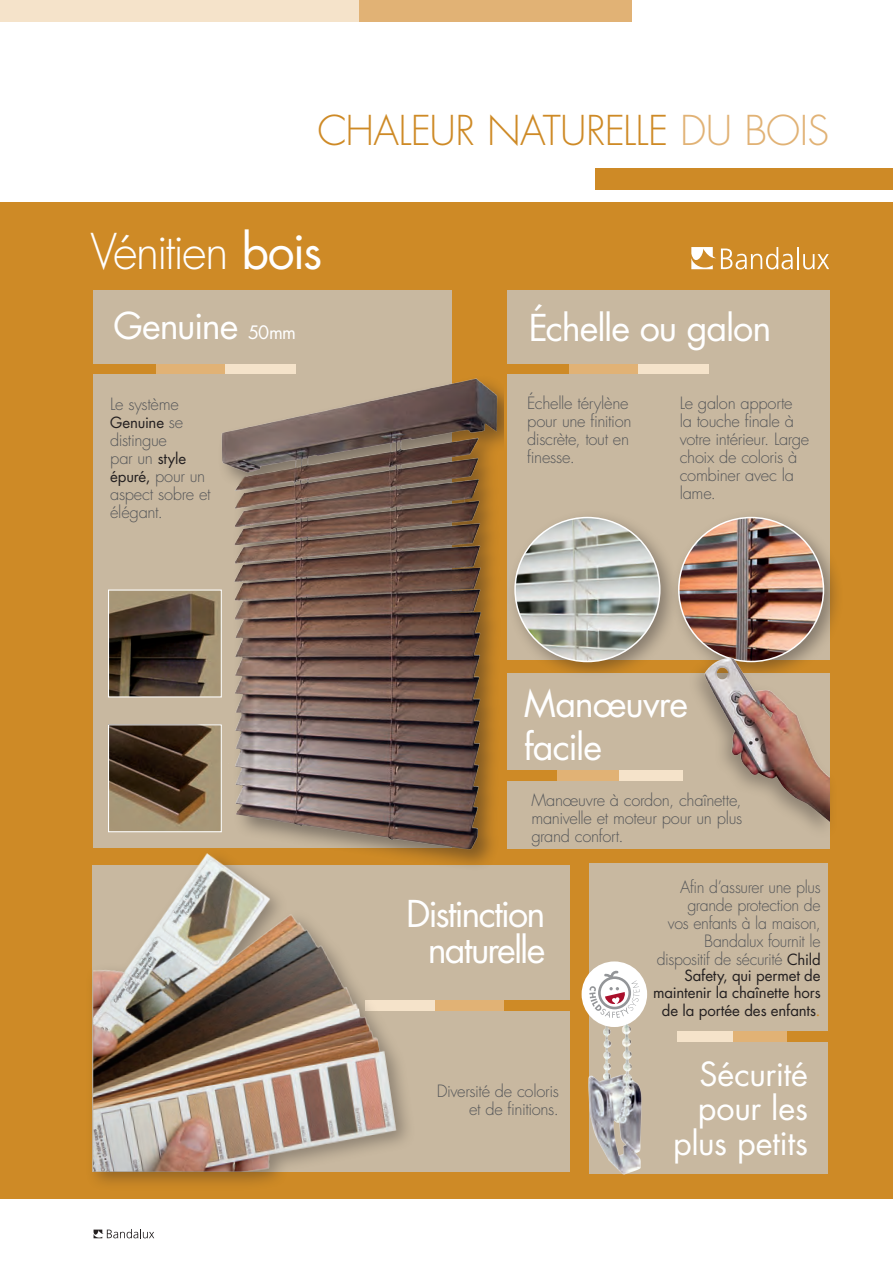
<style>
.page{position:relative;width:893px;height:1263px;background:#fff}
.page>*{position:absolute;margin:0;border:0;box-sizing:border-box;transform-origin:0 0}
.t1{font:300 48px "Futura";letter-spacing:-.045em;color:#fff}
.t2{font:300 40.05px "Futura";letter-spacing:-.015em;color:#ce8a26}
.t3{font:36px/36px "Futura";letter-spacing:-.03em;color:#fff;text-align:right}
.t4{font:32.4px/34.3px "Futura";color:#fff;text-align:right}
.t5{font:300 16.5px/18px "Futura";letter-spacing:-.02em;color:#57585a}
.t6{font:300 16.5px/18px "Futura";letter-spacing:-.02em;color:#57585a;text-align:right;scale:.96 1}
.t7{font:15px/16.5px "Futura";letter-spacing:-.01em;color:#231f20;text-align:right}
.s1{color:#e1b275}
.s2{font-weight:400}
.s3{font-size:18px}
.s4{font-weight:300;font-size:16.5px;color:#57585a}
.s5{font-weight:400;font-size:15px;color:#231f20}
.s6{font-size:16.5px;color:#ce8a26}
</style>
<div class="page">
<svg style="left:94px;top:1229px;width:60px;height:9px"></svg>
<div style="left:0;top:202px;width:893px;height:996px;background:#ce8a26"></div>
<div style="left:595px;top:168px;width:298px;height:21px;background:#ce8a26"></div>
<svg style="left:691px;top:247px;width:102px;height:22px"></svg>
<hr style="left:797px;top:247px;width:2px;height:22px;background:#fff">
<svg style="left:803px;top:254px;width:26px;height:15px"></svg>
<div style="left:0;top:0;width:390px;height:21px;background:#f5e3ca"></div>
<div style="left:360px;top:0;width:272px;height:21px;background:#e1b275"></div>
<div style="left:507px;top:291px;width:322px;height:369px;background:#c8b8a0"></div>
<div style="left:637px;top:364px;width:72px;height:10px;background:#f5e3ca"></div>
<div style="left:503px;top:364px;width:70px;height:10px;background:#ce8a26"></div>
<div style="left:570px;top:364px;width:68px;height:10px;background:#e1b275"></div>
<div style="left:589px;top:863px;width:239px;height:310px;background:#c8b8a0"></div>
<div style="left:678px;top:1031px;width:56px;height:11px;background:#f5e3ca"></div>
<div style="left:784px;top:1031px;width:55px;height:11px;background:#ce8a26"></div>
<div style="left:733px;top:1031px;width:54px;height:11px;background:#e1b275"></div>
<div style="left:507px;top:509px;width:173px;height:173px;background:#231f20;opacity:.4"></div>
<img style="left:515px;top:517px;width:145px;height:144px;border-radius:72px">
<div style="left:670px;top:509px;width:174px;height:173px;background:#231f20;opacity:.4"></div>
<img style="left:679px;top:517px;width:144px;height:144px;border-radius:72px">
<div style="left:507px;top:673px;width:322px;height:175px;background:#c8b8a0"></div>
<div style="left:93px;top:865px;width:477px;height:306px;background:#c8b8a0"></div>
<div style="left:618px;top:770px;width:65px;height:10px;background:#f5e3ca"></div>
<div style="left:498px;top:770px;width:62px;height:10px;background:#ce8a26"></div>
<div style="left:557px;top:770px;width:62px;height:10px;background:#e1b275"></div>
<div style="left:365px;top:1000px;width:72px;height:10px;background:#f5e3ca"></div>
<div style="left:501px;top:1000px;width:69px;height:10px;background:#ce8a26"></div>
<div style="left:436px;top:1000px;width:68px;height:10px;background:#e1b275"></div>
<div style="left:94px;top:291px;width:358px;height:557px;background:#c8b8a0"></div>
<div style="left:91px;top:364px;width:69px;height:10px;background:#ce8a26"></div>
<div style="left:157px;top:364px;width:68px;height:10px;background:#e1b275"></div>
<img style="left:211px;top:364px;width:292px;height:501px">
<img style="left:561px;top:1023px;width:128px;height:152px">
<div style="left:582px;top:961px;width:65px;height:66px;background:#fff;border-radius:50%"></div>
<svg style="left:589px;top:968px;width:50px;height:50px"></svg>
<div style="left:85px;top:847px;width:331px;height:344px;background:#231f20;opacity:.35"></div>
<img style="left:93px;top:848px;width:311px;height:323px">
<div style="left:687px;top:652px;width:151px;height:188px;background:#231f20;opacity:.35"></div>
<img style="left:701px;top:657px;width:128px;height:183px">
<img style="left:110px;top:591px;width:110px;height:104px">
<div style="left:108px;top:589px;width:114px;height:108px;border:1px solid #fff"></div>
<img style="left:110px;top:726px;width:110px;height:104px">
<div style="left:108px;top:724px;width:114px;height:108px;border:1px solid #fff"></div>
<h2 class="t2" style="left:317px;top:105px;width:513px">CHALEUR NATURELLE <span class="s1">DU BOIS</span></h2>
<h1 class="t1" style="left:91px;top:221px;width:233px">Vénitien <span class="s2">bois</span></h1>
<h3 class="t3" style="left:113px;top:307px;width:184px">Genuine <span class="s3">50mm</span></h3>
<p class="t5" style="left:110px;top:395px;width:70px">Le système</p>
<p class="t7" style="left:110px;top:414px;width:75px">Genuine <span class="s4">se</span></p>
<p class="t5" style="left:110px;top:431px;width:78px">distingue par un <span class="s5">style</span></p>
<p class="t7" style="left:110px;top:468px;width:97px">épuré, <span class="s4">pour un</span></p>
<p class="t5" style="left:110px;top:485px;width:102px">aspect sobre et élégant.</p>
<h3 class="t3" style="left:529px;top:309px;width:244px">Échelle ou galon</h3>
<p class="t5" style="left:527px;top:394px;width:106px">Échelle térylène pour une finition discrète, tout en finesse.</p>
<p class="t5" style="left:680px;top:394px;width:131px">Le galon apporte<br>la touche finale à votre intérieur. Large choix de coloris à combiner avec la lame.</p>
<h3 class="t3" style="left:524px;top:681px;width:166px;line-height:43.7px;text-align:left">Manœuvre facile</h3>
<p class="t5" style="left:531px;top:791px;width:213px;text-align:justify">Manœuvre à cordon, chaînette, manivelle et moteur pour un plus grand confort.</p>
<h3 class="t3" style="left:406px;top:895px;width:141px">Distinction naturelle</h3>
<p class="t5" style="left:437px;top:1082px;width:124px;text-align:right">Diversité de coloris et de finitions.</p>
<p class="t6" style="left:657px;top:878px;width:172px">Afin d’assurer une plus grande protection de<br>vos enfants à la maison,<br>Bandalux fournit le dispositif de sécurité <span class="s5">Child</span></p>
<p class="t7" style="left:653px;top:967px;width:169px">Safety, qui permet de maintenir la chaînette hors</p>
<p class="t7" style="left:662px;top:1002px;width:160px">de la portée des enfants<span class="s6">.</span></p>
<h3 class="t4" style="left:673px;top:1056px;width:136px">Sécurité pour les plus petits</h3>
</div>
